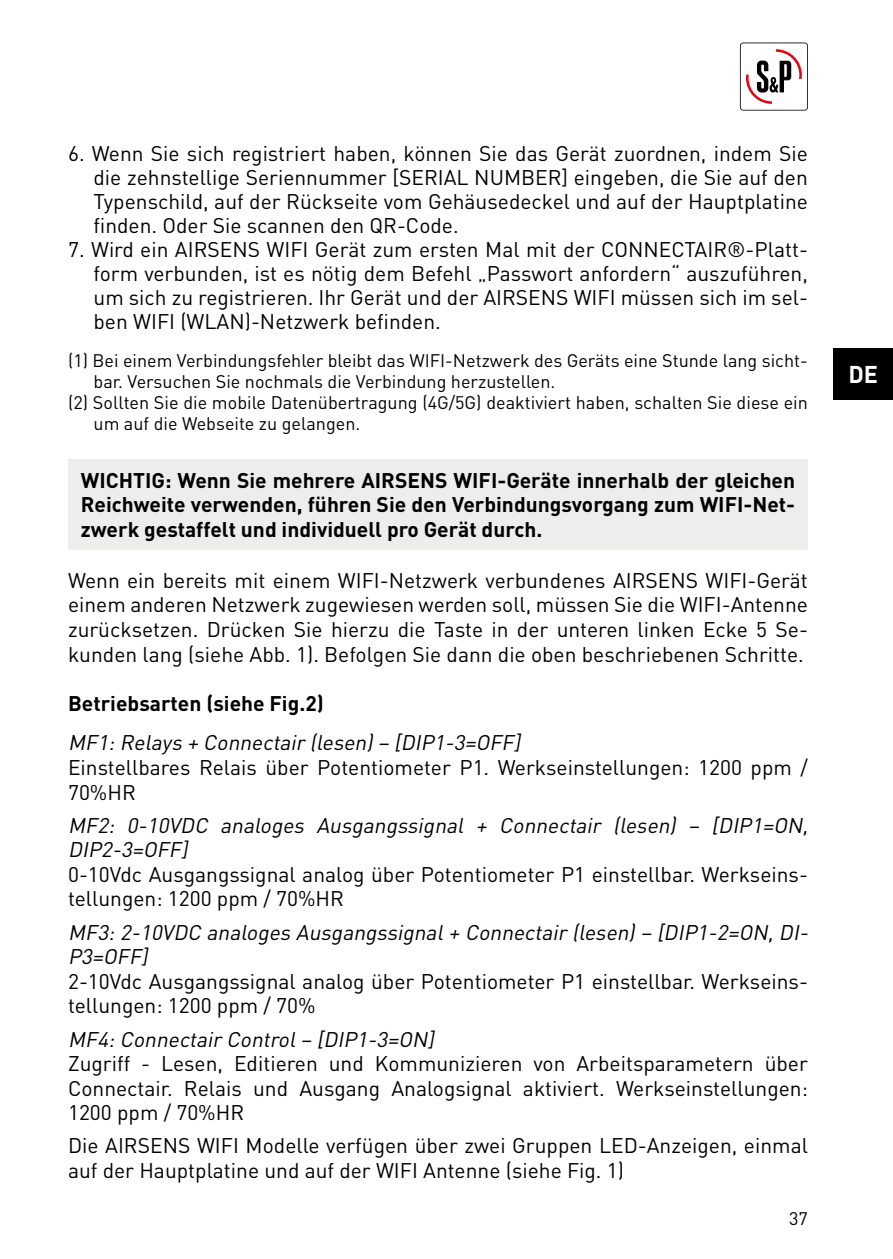
<style>
.page{position:relative;width:893px;height:1259px;background:#fff}
.page>*{position:absolute;margin:0;border:0;box-sizing:border-box;transform-origin:0 0}
.t1{font:700 24px "DIN Pro";color:#fff}
.texte{font:21px/24.6px "DIN Pro";color:#000;text-align:justify}
.texte-2{font:italic 21px/24.6px "DIN Pro";color:#000}
.texte-3{font:700 21px/24.6px "DIN Pro";color:#000;text-align:justify}
.texte-4{font:18px/21px "DIN Pro";color:#000}
</style>
<div class="page">
<svg style="left:740px;top:43px;width:68px;height:68px"></svg>
<div style="left:833px;top:349px;width:60px;height:51px;background:#000"></div>
<div style="left:68px;top:459px;width:740px;height:90px;background:#ededec"></div>
<p class="texte" style="left:94px;top:140px;width:716px;text-indent:-26px">6. Wenn Sie sich registriert haben, können Sie das Gerät zuordnen, indem Sie die zehnstellige Seriennummer [SERIAL NUMBER] eingeben, die Sie auf den Typenschild, auf der Rückseite vom Gehäusedeckel und auf der Hauptplatine finden. Oder Sie scannen den QR-Code.</p>
<p class="texte" style="left:94px;top:236px;width:716px;text-indent:-26px">7. Wird ein AIRSENS WIFI Gerät zum ersten Mal mit der CONNECTAIR®-Platt&shy;form verbunden, ist es nötig dem Befehl „Passwort anfordern“ auszuführen, um sich zu registrieren. Ihr Gerät und der AIRSENS WIFI müssen sich im sel&shy;ben WIFI (WLAN)-Netzwerk befinden.</p>
<p class="texte-4" style="left:94px;top:349px;width:713px;text-indent:-26px">(1) Bei einem Verbindungsfehler bleibt das WIFI-Netzwerk des Geräts eine Stunde lang sicht&shy;bar. Versuchen Sie nochmals die Verbindung herzustellen.</p>
<p class="texte-4" style="left:94px;top:391px;width:716px;text-indent:-26px">(2) Sollten Sie die mobile Datenübertragung (4G/5G) deaktiviert haben, schalten Sie diese ein um auf die Webseite zu gelangen.</p>
<p class="texte-3" style="left:81px;top:467px;width:716px">WICHTIG: Wenn Sie mehrere AIRSENS WIFI-Geräte innerhalb der gleichen Reichweite verwenden, führen Sie den Verbindungsvorgang zum WIFI-Net&shy;zwerk gestaffelt und individuell pro Gerät durch.</p>
<p class="texte" style="left:68px;top:567px;width:741px">Wenn ein bereits mit einem WIFI-Netzwerk verbundenes AIRSENS WIFI-Gerät einem anderen Netzwerk zugewiesen werden soll, müssen Sie die WIFI-Antenne zurücksetzen. Drücken Sie hierzu die Taste in der unteren linken Ecke 5 Se&shy;kunden lang (siehe Abb. 1). Befolgen Sie dann die oben beschriebenen Schritte.</p>
<p class="texte-3" style="left:68px;top:690px;width:257px">Betriebsarten (siehe Fig.2)</p>
<p class="texte-2" style="left:68px;top:729px;width:459px">MF1:Relays + Connectair (lesen)– [DIP1-3=OFF]</p>
<p class="texte" style="left:68px;top:754px;width:741px">Einstellbares Relais über Potentiometer P1. Werkseinstellungen: 1200 ppm /<br>70%HR</p>
<p class="texte-2" style="left:68px;top:812px;width:746px">MF2: 0-10VDC analoges Ausgangssignal + Connectair (lesen) – [DIP1=ON,<br>DIP2-3=OFF]</p>
<p class="texte" style="left:68px;top:861px;width:741px">0-10Vdc Ausgangssignal analog über Potentiometer P1 einstellbar. Werkseins&shy;tellungen: 1200 ppm / 70%HR</p>
<p class="texte-2" style="left:68px;top:919px;width:746px">MF3:2-10VDC analoges Ausgangssignal+ Connectair (lesen)– [DIP1-2=ON,DI-<br>P3=OFF]</p>
<p class="texte" style="left:68px;top:968px;width:741px">2-10Vdc Ausgangssignal analog über Potentiometer P1 einstellbar. Werkseins&shy;tellungen: 1200 ppm / 70%</p>
<p class="texte-2" style="left:68px;top:1025px;width:372px">MF4:Connectair Control– [DIP1-3=ON]</p>
<p class="texte" style="left:68px;top:1050px;width:741px">Zugriff - Lesen, Editieren und Kommunizieren von Arbeitsparametern über Connectair. Relais und Ausgang Analogsignal aktiviert. Werkseinstellungen:<br>1200 ppm / 70%HR</p>
<p class="texte" style="left:68px;top:1132px;width:741px">Die AIRSENS WIFI Modelle verfügen über zwei Gruppen LED-Anzeigen, einmal auf der Hauptplatine und auf der WIFI Antenne (siehe Fig. 1)</p>
<p class="texte-4" style="left:789px;top:1207px;width:20px">37</p>
<p class="t1" style="left:848px;top:358px;width:31px">DE</p>
</div>
